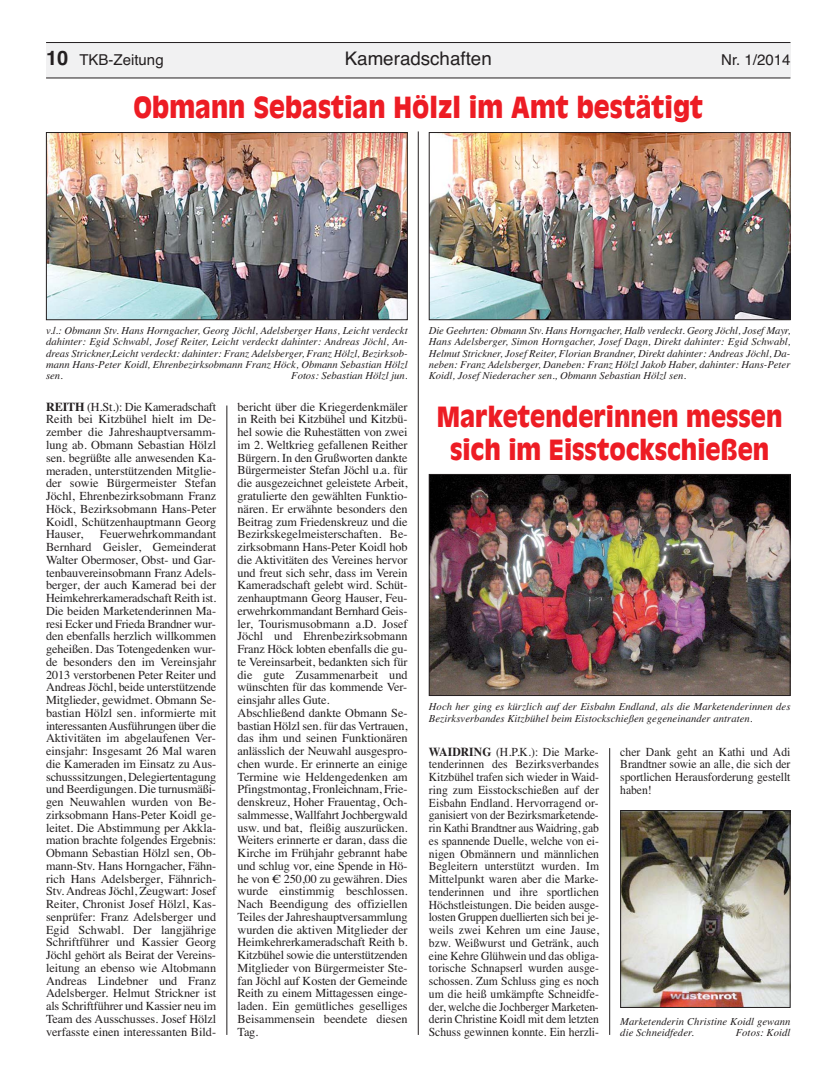
<style>
.page{position:relative;width:833px;height:1081px;background:#fff}
.page>*{position:absolute;margin:0;border:0;box-sizing:border-box;transform-origin:0 0}
.t1{font:900 28.75px "Antique Olive";color:#ed1c24;scale:.9 1}
.t2{font:900 27.5px/33.8px "Antique Olive";color:#ed1c24;text-align:center;scale:.9 1}
.t3{font:18.75px "Helvetica";color:#231f20}
.t4{font:15px "Helvetica";color:#231f20}
.t5{font:12.25px/12.8px "Times";letter-spacing:-.01em;color:#231f20;text-align:justify}
.t6{font:12.25px/12.8px "Times";letter-spacing:-.01em;color:#231f20;text-align:justify;scale:.95 1}
.t7{font:italic 10.62px/11.2px "Times";letter-spacing:.005em;color:#231f20}
.s1{font-weight:700;font-size:20px}
.s2{font-weight:700}
</style>
<div class="page">
<div style="left:46px;top:43px;width:744px;height:35px;background:#f1f1f2"></div>
<hr style="left:46px;top:42px;width:744px;height:1px;background:#231f20">
<hr style="left:46px;top:78px;width:744px;height:1px;background:#231f20">
<img style="left:431px;top:476px;width:357px;height:218px">
<div style="left:429px;top:474px;width:361px;height:222px;border:1px solid #231f20"></div>
<hr style="left:227px;top:405px;width:1px;height:630px;background:#231f20">
<hr style="left:609px;top:748px;width:1px;height:287px;background:#231f20">
<hr style="left:418px;top:131px;width:1px;height:904px;background:#231f20">
<img style="left:48px;top:134px;width:357px;height:184px">
<div style="left:46px;top:132px;width:361px;height:188px;border:1px solid #231f20"></div>
<img style="left:431px;top:134px;width:357px;height:184px">
<div style="left:429px;top:132px;width:361px;height:188px;border:1px solid #231f20"></div>
<img style="left:622px;top:812px;width:166px;height:194px">
<div style="left:620px;top:810px;width:170px;height:198px;border:1px solid #231f20"></div>
<p class="t4" style="left:46px;top:55px;width:119px"><span class="s1">10</span> TKB-Zeitung</p>
<h3 class="t3" style="left:345px;top:52px;width:148px">Kameradschaften</h3>
<p class="t4" style="left:721px;top:55px;width:71px">Nr. 1/2014</p>
<h1 class="t1" style="left:133px;top:96px;width:634px">Obmann Sebastian Hölzl im Amt bestätigt</h1>
<p class="t7" style="left:46px;top:326px;width:363px;text-align:justify">v.l.: Obmann Stv. Hans Horngacher, Georg Jöchl, Adelsberger Hans, Leicht verdeckt dahinter: Egid Schwabl, Josef Reiter, Leicht verdeckt dahinter: Andreas Jöchl, An&shy;dreas Strickner,Leicht verdeckt: dahinter: Franz Adelsberger, Franz Hölzl, Bezirksob&shy;mann Hans-Peter Koidl, Ehrenbezirksobmann Franz Höck, Obmann Sebastian Hölzl sen.</p>
<p class="t7" style="left:291px;top:371px;width:118px">Fotos: Sebastian Hölzl jun.</p>
<p class="t5" style="left:46px;top:401px;width:172px"><span class="s2">REITH</span> (H.St.): Die Kameradschaft Reith bei Kitzbühel hielt im De&shy;zember die Jahreshauptversamm&shy;lung ab. Obmann Sebastian Hölzl sen. begrüßte alle anwesenden Ka&shy;meraden, unterstützenden Mitglie&shy;der sowie Bürgermeister Stefan Jöchl, Ehrenbezirksobmann Franz Höck, Bezirksobmann Hans-Peter Koidl, Schützenhauptmann Georg Hauser,</p>
<p class="t5" style="left:46px;top:529px;width:172px;text-indent:54px">Feuerwehrkommandant Bernhard Geisler, Gemeinderat Walter Obermoser, Obst- und Gar&shy;tenbauvereinsobmann Franz Adels&shy;berger, der auch Kamerad bei der Heimkehrerkameradschaft Reith ist.<br>Die beiden Marketenderinnen Ma&shy;resi Ecker und Frieda Brandner wur&shy;den ebenfalls herzlich willkommen geheißen. Das Totengedenken wur&shy;de besonders den im Vereinsjahr 2013 verstorbenen Peter Reiter und Andreas Jöchl, beide unterstützende Mitglieder, gewidmet. Obmann Se&shy;bastian Hölzl sen. informierte mit interessanten Ausführungen über die Aktivitäten im abgelaufenen Ver&shy;einsjahr: Insgesamt 26 Mal waren die Kameraden im Einsatz zu Aus&shy;schusssitzungen, Delegiertentagung und Beerdigungen. Die turnusmäßi&shy;gen Neuwahlen wurden von Be&shy;zirksobmann Hans-Peter Koidl ge&shy;leitet. Die Abstimmung per Akkla&shy;mation brachte folgendes Ergebnis:<br>Obmann Sebastian Hölzl sen, Ob&shy;mann-Stv. Hans Horngacher, Fähn&shy;rich Hans Adelsberger, Fähnrich-Stv. Andreas Jöchl, Zeugwart: Josef Reiter, Chronist Josef Hölzl, Kas&shy;senprüfer: Franz Adelsberger und Egid Schwabl. Der langjährige Schriftführer und Kassier Georg Jöchl gehört als Beirat der Vereins&shy;leitung an ebenso wie Altobmann Andreas Lindebner und Franz Adelsberger. Helmut Strickner ist als Schriftführer und Kassier neu im Team des Ausschusses. Josef Hölzl verfasste einen interessanten Bild-</p>
<p class="t5" style="left:237px;top:401px;width:172px;text-align:left">bericht über die Kriegerdenkmäler in Reith bei Kitzbühel und Kitzbü&shy;hel sowie die Ruhestätten von zwei im 2. Weltkrieg gefallenen Reither Bürgern. In den Grußworten dankte Bürgermeister Stefan Jöchl u.a. für die ausgezeichnet geleistete Arbeit, gratulierte den gewählten Funktio&shy;nären. Er erwähnte besonders den Beitrag zum Friedenskreuz und die Bezirkskegelmeisterschaften. Be&shy;zirksobmann Hans-Peter Koidl hob die Aktivitäten des Vereines hervor und freut sich sehr, dass im Verein Kameradschaft gelebt wird. Schüt&shy;zenhauptmann Georg Hauser, Feu&shy;erwehrkommandant Bernhard Geis&shy;ler, Tourismusobmann a.D. Josef Jöchl und Ehrenbezirksobmann Franz Höck lobten ebenfalls die gu&shy;te Vereinsarbeit, bedankten sich für die gute Zusammenarbeit und wünschten für das kommende Ver&shy;einsjahr alles Gute.<br>Abschließend dankte Obmann Se&shy;bastian Hölzl sen. für das Vertrauen, das ihm und seinen Funktionären anlässlich der Neuwahl ausgespro&shy;chen wurde. Er erinnerte an einige Termine wie Heldengedenken am Pfingstmontag, Fronleichnam, Frie&shy;denskreuz, Hoher Frauentag, Och&shy;salmmesse, Wallfahrt Jochbergwald usw. und bat, fleißig auszurücken.<br>Weiters erinnerte er daran, dass die Kirche im Frühjahr gebrannt habe und schlug vor, eine Spende in Hö&shy;he von € 250,00 zu gewähren. Dies wurde einstimmig beschlossen.<br>Nach Beendigung des offiziellen Teiles der Jahreshauptversammlung wurden die aktiven Mitglieder der Heimkehrerkameradschaft Reith b.<br>Kitzbühel sowie die unterstützenden Mitglieder von Bürgermeister Ste&shy;fan Jöchl auf Kosten der Gemeinde Reith zu einem Mittagessen einge&shy;laden. Ein gemütliches geselliges Beisammensein beendete diesen Tag.</p>
<p class="t7" style="left:429px;top:326px;width:363px;text-align:justify">Die Geehrten: Obmann Stv. Hans Horngacher, Halb verdeckt. Georg Jöchl, Josef Mayr, Hans Adelsberger, Simon Horngacher, Josef Dagn, Direkt dahinter: Egid Schwabl, Helmut Strickner, Josef Reiter, Florian Brandner, Direkt dahinter: Andreas Jöchl, Da&shy;neben: Franz Adelsberger, Daneben: Franz Hölzl Jakob Haber, dahinter: Hans-Peter Koidl, Josef Niederacher sen., Obmann Sebastian Hölzl sen.</p>
<h2 class="t2" style="left:437px;top:401px;width:385px">Marketenderinnen messen sich im Eisstockschießen</h2>
<p class="t7" style="left:429px;top:702px;width:363px">Hoch her ging es kürzlich auf der Eisbahn Endland, als die Marketenderinnen des<br>Bezirksverbandes Kitzbühel beim Eistockschießen gegeneinander antraten.</p>
<p class="t6" style="left:429px;top:746px;width:181px"><span class="s2">WAIDRING</span> (H.P.K.): Die Marke&shy;tenderinnen des Bezirksverbandes Kitzbühel trafen sich wieder in Waid&shy;ring zum Eisstockschießen auf der Eisbahn Endland. Hervorragend or&shy;ganisiert von der Bezirksmarketende&shy;rin Kathi Brandtner aus Waidring, gab es spannende Duelle, welche von ei&shy;nigen Obmännern und männlichen Begleitern unterstützt wurden. Im Mittelpunkt waren aber die Marke&shy;tenderinnen und ihre sportlichen Höchstleistungen. Die beiden ausge&shy;losten Gruppen duellierten sich bei je&shy;weils zwei Kehren um eine Jause, bzw. Weißwurst und Getränk, auch eine Kehre Glühwein und das obliga&shy;torische Schnapserl wurden ausge&shy;schossen. Zum Schluss ging es noch um die heiß umkämpfte Schneidfe&shy;der, welche die Jochberger Marketen&shy;derin Christine Koidl mit dem letzten Schuss gewinnen konnte. Ein herzli-</p>
<p class="t6" style="left:620px;top:746px;width:181px">cher Dank geht an Kathi und Adi Brandtner sowie an alle, die sich der sportlichen Herausforderung gestellt haben!</p>
<p class="t7" style="left:620px;top:1016px;width:172px">Marketenderin Christine Koidl gewann die Schneidfeder.</p>
<p class="t7" style="left:735px;top:1028px;width:56px">Fotos: Koidl</p>
</div>
